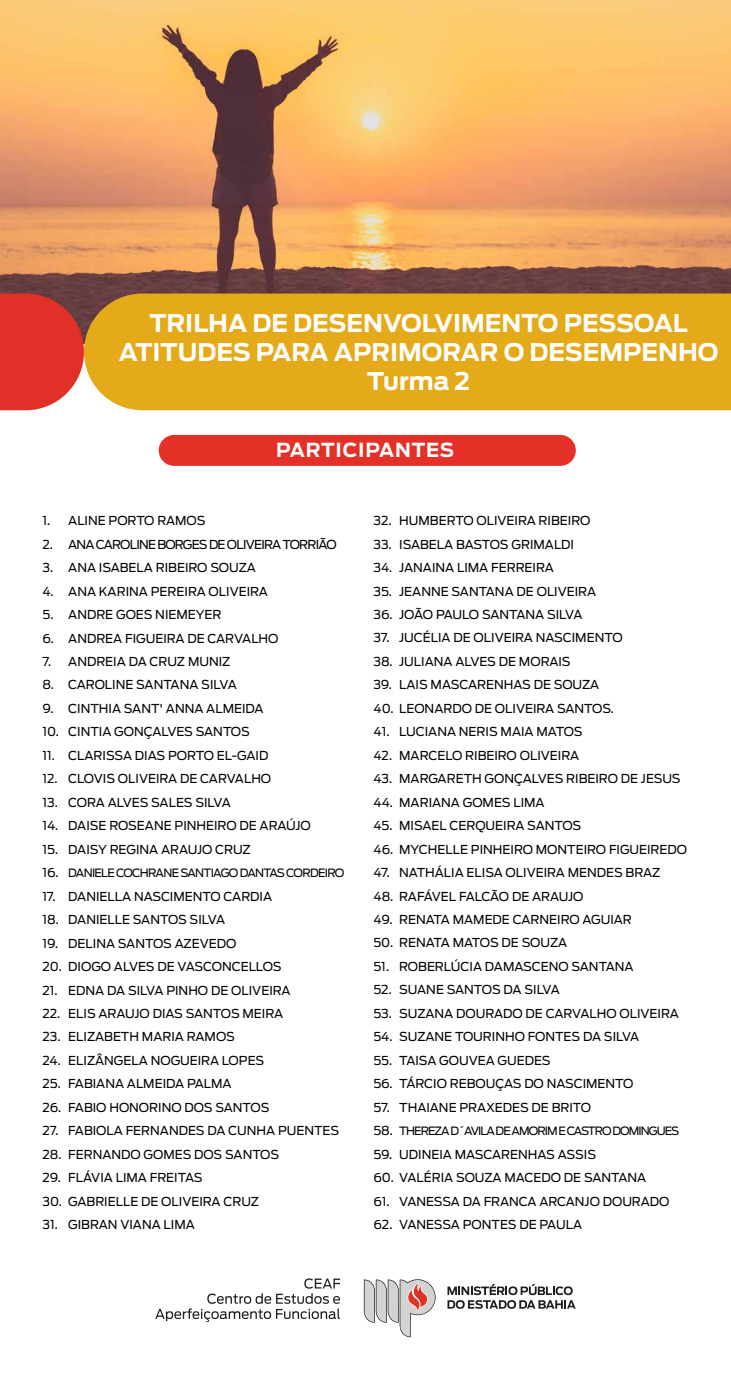
<style>
.page{position:relative;width:731px;height:1373px;background:#fff}
.page>*{position:absolute;margin:0;border:0;box-sizing:border-box;transform-origin:0 0}
.t1{font:700 24.24px/29.1px "Antenna";color:#fff;text-align:center}
.t2{font:700 19.25px "Antenna";letter-spacing:.04em;color:#fff}
.t3{font:12.25px "Antenna";color:#000}
.t4{font:12.25px "Antenna";letter-spacing:-.06em;color:#000}
.t5{font:12.25px "Antenna";letter-spacing:-.02em;color:#000}
.t6{font:11.38px "Antenna";letter-spacing:-.08em;color:#000}
.t7{font:11.38px "Antenna";letter-spacing:-.06em;color:#000}
.s1{font-size:12.25px}
</style>
<div class="page">
<div style="left:159px;top:435px;width:417px;height:31px;background:#e53027;border-radius:15px"></div>
<img style="left:0;top:0;width:731px;height:293px">
<svg style="left:0;top:293px;width:84px;height:117px"></svg>
<div style="left:84px;top:293px;width:647px;height:117px;background:#e5aa1a"></div>
<svg style="left:364px;top:1279px;width:72px;height:57px"></svg>
<svg style="left:447px;top:1284px;width:128px;height:24px"></svg>
<svg style="left:155px;top:1278px;width:185px;height:43px"></svg>
<h1 class="t1" style="left:119px;top:308px;width:601px">TRILHA DE DESENVOLVIMENTO PESSOAL<br>ATITUDES PARA APRIMORAR O DESEMPENHO<br>Turma 2</h1>
<h2 class="t2" style="left:276px;top:438px;width:179px">PARTICIPANTES</h2>
<p class="t3" style="left:42px;top:513px;width:164px">1. ALINE PORTO RAMOS</p>
<p class="t4" style="left:42px;top:537px;width:296px">2. ANA CAROLINE BORGES DE OLIVEIRA TORRIÃO</p>
<p class="t3" style="left:42px;top:560px;width:215px">3. ANA ISABELA RIBEIRO SOUZA</p>
<p class="t3" style="left:42px;top:583px;width:227px">4. ANA KARINA PEREIRA OLIVEIRA</p>
<p class="t3" style="left:42px;top:607px;width:181px">5. ANDRE GOES NIEMEYER</p>
<p class="t3" style="left:42px;top:630px;width:238px">6. ANDREA FIGUEIRA DE CARVALHO</p>
<p class="t3" style="left:42px;top:654px;width:189px">7. ANDREIA DA CRUZ MUNIZ</p>
<p class="t3" style="left:42px;top:677px;width:196px">8. CAROLINE SANTANA SILVA</p>
<p class="t3" style="left:42px;top:701px;width:223px">9. CINTHIA SANT' ANNA ALMEIDA</p>
<p class="t3" style="left:42px;top:724px;width:209px">10. CINTIA GONÇALVES SANTOS</p>
<p class="t3" style="left:42px;top:748px;width:227px">11. CLARISSA DIAS PORTO EL-GAID</p>
<p class="t3" style="left:42px;top:771px;width:230px">12. CLOVIS OLIVEIRA DE CARVALHO</p>
<p class="t3" style="left:42px;top:794px;width:190px">13. CORA ALVES SALES SILVA</p>
<p class="t3" style="left:42px;top:818px;width:270px">14. DAISE ROSEANE PINHEIRO DE ARAÚJO</p>
<p class="t3" style="left:42px;top:841px;width:210px">15. DAISY REGINA ARAUJO CRUZ</p>
<p class="t7" style="left:42px;top:866px;width:303px"><span class="s1">16.</span> DANIELE COCHRANE SANTIAGO DANTAS CORDEIRO</p>
<p class="t3" style="left:42px;top:888px;width:231px">17. DANIELLA NASCIMENTO CARDIA</p>
<p class="t3" style="left:42px;top:912px;width:184px">18. DANIELLE SANTOS SILVA</p>
<p class="t3" style="left:42px;top:935px;width:196px">19. DELINA SANTOS AZEVEDO</p>
<p class="t3" style="left:42px;top:959px;width:241px">20. DIOGO ALVES DE VASCONCELLOS</p>
<p class="t3" style="left:42px;top:982px;width:250px">21. EDNA DA SILVA PINHO DE OLIVEIRA</p>
<p class="t3" style="left:42px;top:1006px;width:242px">22. ELIS ARAUJO DIAS SANTOS MEIRA</p>
<p class="t3" style="left:42px;top:1029px;width:194px">23. ELIZABETH MARIA RAMOS</p>
<p class="t3" style="left:42px;top:1052px;width:223px">24. ELIZÂNGELA NOGUEIRA LOPES</p>
<p class="t3" style="left:42px;top:1076px;width:191px">25. FABIANA ALMEIDA PALMA</p>
<p class="t3" style="left:42px;top:1099px;width:228px">26. FABIO HONORINO DOS SANTOS</p>
<p class="t3" style="left:42px;top:1123px;width:298px">27. FABIOLA FERNANDES DA CUNHA PUENTES</p>
<p class="t3" style="left:42px;top:1146px;width:238px">28. FERNANDO GOMES DOS SANTOS</p>
<p class="t3" style="left:42px;top:1170px;width:162px">29. FLÁVIA LIMA FREITAS</p>
<p class="t3" style="left:42px;top:1193px;width:218px">30. GABRIELLE DE OLIVEIRA CRUZ</p>
<p class="t3" style="left:42px;top:1217px;width:154px">31. GIBRAN VIANA LIMA</p>
<p class="t3" style="left:373px;top:513px;width:218px">32. HUMBERTO OLIVEIRA RIBEIRO</p>
<p class="t3" style="left:373px;top:536px;width:202px">33. ISABELA BASTOS GRIMALDI</p>
<p class="t3" style="left:373px;top:560px;width:182px">34. JANAINA LIMA FERREIRA</p>
<p class="t3" style="left:373px;top:583px;width:224px">35. JEANNE SANTANA DE OLIVEIRA</p>
<p class="t3" style="left:373px;top:607px;width:211px">36. JOÃO PAULO SANTANA SILVA</p>
<p class="t3" style="left:373px;top:630px;width:251px">37. JUCÉLIA DE OLIVEIRA NASCIMENTO</p>
<p class="t3" style="left:373px;top:654px;width:199px">38. JULIANA ALVES DE MORAIS</p>
<p class="t3" style="left:373px;top:677px;width:227px">39. LAIS MASCARENHAS DE SOUZA</p>
<p class="t3" style="left:373px;top:701px;width:242px">40. LEONARDO DE OLIVEIRA SANTOS.</p>
<p class="t3" style="left:373px;top:724px;width:211px">41. LUCIANA NERIS MAIA MATOS</p>
<p class="t3" style="left:373px;top:747px;width:207px">42. MARCELO RIBEIRO OLIVEIRA</p>
<p class="t3" style="left:373px;top:771px;width:309px">43. MARGARETH GONÇALVES RIBEIRO DE JESUS</p>
<p class="t3" style="left:373px;top:794px;width:173px">44. MARIANA GOMES LIMA</p>
<p class="t3" style="left:373px;top:818px;width:209px">45. MISAEL CERQUEIRA SANTOS</p>
<p class="t3" style="left:373px;top:841px;width:315px">46. MYCHELLE PINHEIRO MONTEIRO FIGUEIREDO</p>
<p class="t3" style="left:373px;top:865px;width:288px">47. NATHÁLIA ELISA OLIVEIRA MENDES BRAZ</p>
<p class="t5" style="left:373px;top:888px;width:211px">48. RAFÁVEL FALCÃO DE ARAUJO</p>
<p class="t3" style="left:373px;top:912px;width:260px">49. RENATA MAMEDE CARNEIRO AGUIAR</p>
<p class="t3" style="left:373px;top:935px;width:195px">50. RENATA MATOS DE SOUZA</p>
<p class="t3" style="left:373px;top:959px;width:262px">51. ROBERLÚCIA DAMASCENO SANTANA</p>
<p class="t3" style="left:373px;top:982px;width:188px">52. SUANE SANTOS DA SILVA</p>
<p class="t3" style="left:373px;top:1005px;width:307px">53. SUZANA DOURADO DE CARVALHO OLIVEIRA</p>
<p class="t3" style="left:373px;top:1029px;width:267px">54. SUZANE TOURINHO FONTES DA SILVA</p>
<p class="t3" style="left:373px;top:1052px;width:179px">55. TAISA GOUVEA GUEDES</p>
<p class="t3" style="left:373px;top:1076px;width:262px">56. TÁRCIO REBOUÇAS DO NASCIMENTO</p>
<p class="t3" style="left:373px;top:1099px;width:219px">57. THAIANE PRAXEDES DE BRITO</p>
<p class="t6" style="left:373px;top:1124px;width:307px"><span class="s1">58.</span> THEREZA D´AVILA DE AMORIM E CASTRO DOMINGUES</p>
<p class="t3" style="left:373px;top:1146px;width:224px">59. UDINEIA MASCARENHAS ASSIS</p>
<p class="t3" style="left:373px;top:1170px;width:274px">60. VALÉRIA SOUZA MACEDO DE SANTANA</p>
<p class="t3" style="left:373px;top:1193px;width:297px">61. VANESSA DA FRANCA ARCANJO DOURADO</p>
<p class="t3" style="left:373px;top:1217px;width:210px">62. VANESSA PONTES DE PAULA</p>
</div>
